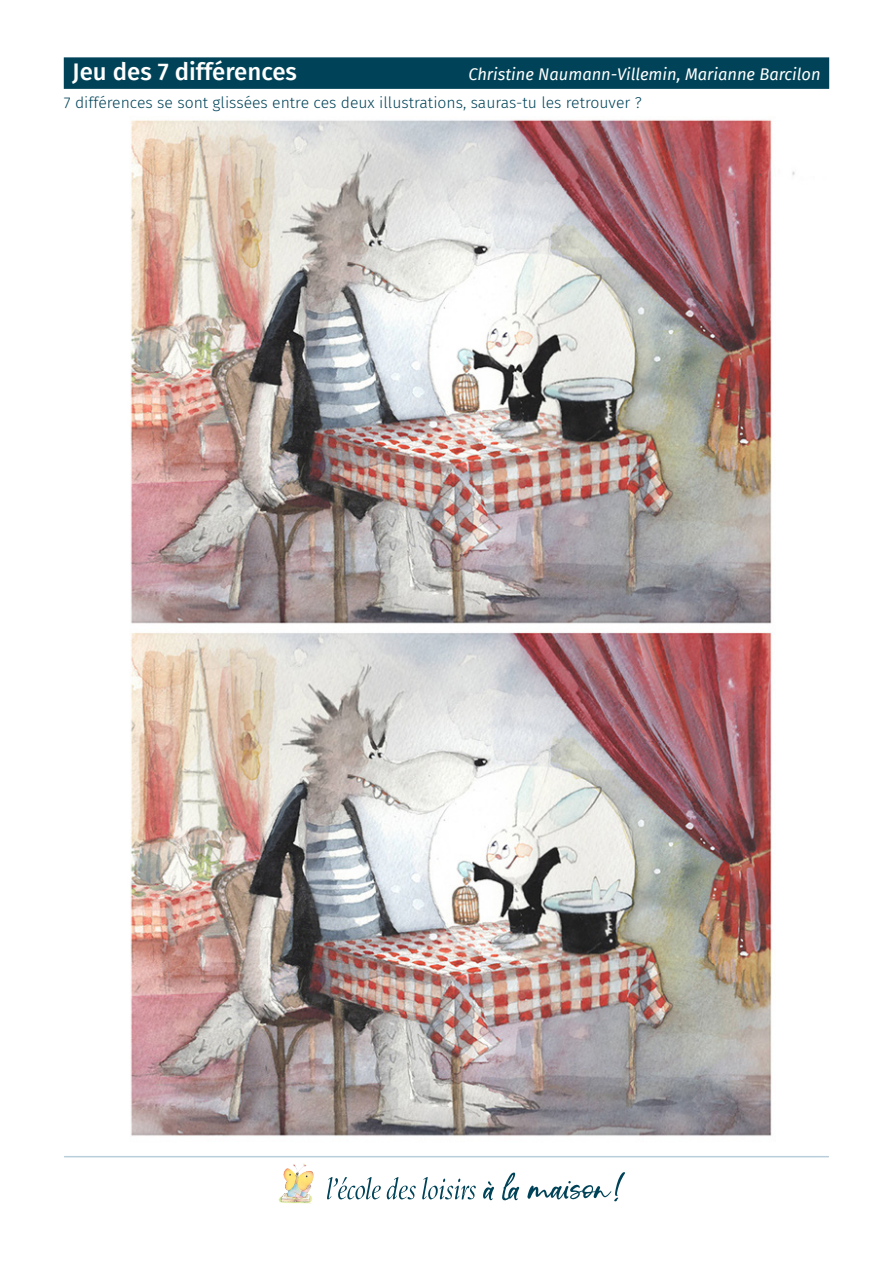
<style>
.page{position:relative;width:893px;height:1263px;background:#fff}
.page>*{position:absolute;margin:0;border:0;box-sizing:border-box;transform-origin:0 0}
.Titre{font:500 24px "Fira Sans";color:#fff}
.Titre-2{font:italic 16.5px "Fira Sans";color:#fff}
.Consigne{font:300 15.75px "Fira Sans";color:#004358}
</style>
<div class="page">
<div style="left:64px;top:57px;width:765px;height:32px;background:#004358"></div>
<hr style="left:65px;top:1156px;width:763px;height:1px;background:#b8ceda">
<svg style="left:483px;top:1172px;width:142px;height:29px"></svg>
<svg style="left:327px;top:1177px;width:149px;height:22px"></svg>
<img style="left:278px;top:1164px;width:36px;height:40px">
<img style="left:130px;top:119px;width:665px;height:1017px">
<p class="Titre" style="left:72px;top:53px;width:226px">Jeu des 7 différences</p>
<p class="Titre-2" style="left:468px;top:62px;width:354px">Christine Naumann-Villemin, Marianne Barcilon</p>
<p class="Consigne" style="left:64px;top:92px;width:579px">7 différences se sont glissées entre ces deux illustrations, sauras-tu les retrouver ?</p>
</div>
